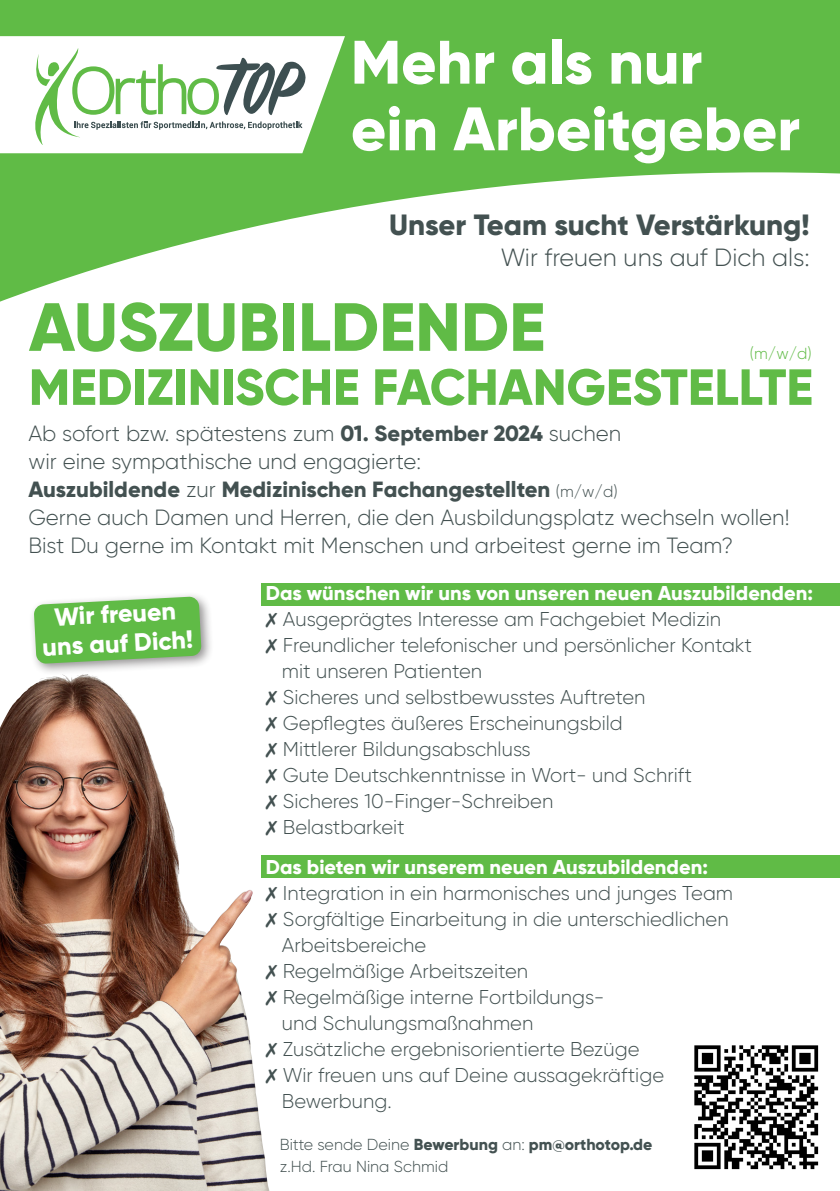
<style>
.page{position:relative;width:840px;height:1191px;background:#fff}
.page>*{position:absolute;margin:0;border:0;box-sizing:border-box;transform-origin:0 0}
.t1{font:800 68px "Gilroy";color:#60bb46}
.t2{font:800 61.2px/66.6px "Gilroy";color:#fff}
.t3{font:800 50.8px "Gilroy";color:#60bb46}
.t4{font:800 29.2px "Gilroy";color:#435151}
.t5{font:800 25px/29.6px "Gilroy";color:#fff;text-align:center}
.t6{font:300 24.8px "Gilroy";color:#435151}
.t7{font:300 22px/28px "Gilroy";color:#435151}
.t8{font:300 20px "Gilroy";color:#435151}
.t9{font:800 20px "Gilroy";color:#fff}
.t10{font:300 16px/22px "Gilroy";color:#435151}
.t11{font:300 16px "Gilroy";color:#60bb46}
.s1{font-weight:800}
.s2{font-size:16px}
</style>
<div class="page">
<div style="left:0;top:0;width:839px;height:1191px;background:#60bb46"></div>
<div style="left:0;top:172px;width:839px;height:1019px;background:#fff"></div>
<svg style="left:0;top:36px;width:345px;height:117px;fill:#fff"></svg>
<svg style="left:28px;top:46px;width:280px;height:99px;background:#d9e5d8"></svg>
<img style="left:0;top:671px;width:269px;height:520px">
<div style="left:28px;top:591px;width:186px;height:85px;background:#231f20;opacity:.5"></div>
<svg style="left:34px;top:596px;width:167px;height:68px"></svg>
<div style="left:261px;top:583px;width:578px;height:22px;background:#60bb46"></div>
<div style="left:261px;top:855px;width:578px;height:22px;background:#60bb46"></div>
<img style="left:691px;top:1042px;width:129px;height:130px">
<h2 class="t2" style="left:350px;top:29px;width:450px">Mehr als nur ein Arbeitgeber</h2>
<h3 class="t4" style="left:389px;top:207px;width:422px">Unser Team sucht Verstärkung!</h3>
<p class="t6" style="left:500px;top:242px;width:310px">Wir freuen uns auf Dich als:</p>
<h1 class="t1" style="left:29px;top:284px;width:517px">AUSZUBILDENDE</h1>
<h3 class="t3" style="left:29px;top:355px;width:785px">MEDIZINISCHE FACHANGESTELLTE</h3>
<p class="t11" style="left:749px;top:344px;width:63px">(m/w/d)</p>
<p class="t7" style="left:28px;top:419px;width:762px">Ab sofort bzw. spätestens zum <span class="s1">01. September 2024</span> suchen<br>wir eine sympathische und engagierte:<br><span class="s1">Auszubildende</span> zur <span class="s1">Medizinischen Fachangestellten</span> <span class="s2">(m/w/d)<br></span>Gerne auch Damen und Herren, die den Ausbildungsplatz wechseln wollen!<br>Bist Du gerne im Kontakt mit Menschen und arbeitest gerne im Team?</p>
<p class="t5" style="left:40px;top:602px;width:152px;rotate:-3deg">Wir freuen uns auf Dich!</p>
<p class="t9" style="left:266px;top:580px;width:548px">Das wünschen wir uns von unseren neuen Auszubildenden:</p>
<p class="t8" style="left:266px;top:607px;width:456px">✗ Ausgeprägtes Interesse am Fachgebiet Medizin</p>
<p class="t8" style="left:266px;top:633px;width:487px">✗ Freundlicher telefonischer und persönlicher Kontakt</p>
<p class="t8" style="left:282px;top:659px;width:201px">mit unseren Patienten</p>
<p class="t8" style="left:266px;top:685px;width:381px">✗ Sicheres und selbstbewusstes Auftreten</p>
<p class="t8" style="left:266px;top:711px;width:358px">✗ Gepflegtes äußeres Erscheinungsbild</p>
<p class="t8" style="left:266px;top:737px;width:266px">✗ Mittlerer Bildungsabschluss</p>
<p class="t8" style="left:266px;top:763px;width:427px">✗ Gute Deutschkenntnisse in Wort- und Schrift</p>
<p class="t8" style="left:266px;top:789px;width:289px">✗ Sicheres 10-Finger-Schreiben</p>
<p class="t8" style="left:266px;top:815px;width:140px">✗ Belastbarkeit</p>
<p class="t9" style="left:266px;top:854px;width:443px">Das bieten wir unserem neuen Auszubildenden:</p>
<p class="t8" style="left:266px;top:880px;width:468px">✗ Integration in ein harmonisches und junges Team</p>
<p class="t8" style="left:266px;top:906px;width:464px">✗ Sorgfältige Einarbeitung in die unterschiedlichen</p>
<p class="t8" style="left:282px;top:932px;width:146px">Arbeitsbereiche</p>
<p class="t8" style="left:266px;top:958px;width:264px">✗ Regelmäßige Arbeitszeiten</p>
<p class="t8" style="left:266px;top:984px;width:340px">✗ Regelmäßige interne Fortbildungs-</p>
<p class="t8" style="left:282px;top:1010px;width:253px">und Schulungsmaßnahmen</p>
<p class="t8" style="left:266px;top:1036px;width:375px">✗ Zusätzliche ergebnisorientierte Bezüge</p>
<p class="t8" style="left:266px;top:1062px;width:399px">✗ Wir freuen uns auf Deine aussagekräftige</p>
<p class="t8" style="left:282px;top:1088px;width:111px">Bewerbung.</p>
<p class="t10" style="left:279px;top:1133px;width:374px">Bitte sende Deine <span class="s1">Bewerbung</span> an: <span class="s1">pm@orthotop.de </span>z.Hd. Frau Nina Schmid</p>
</div>
